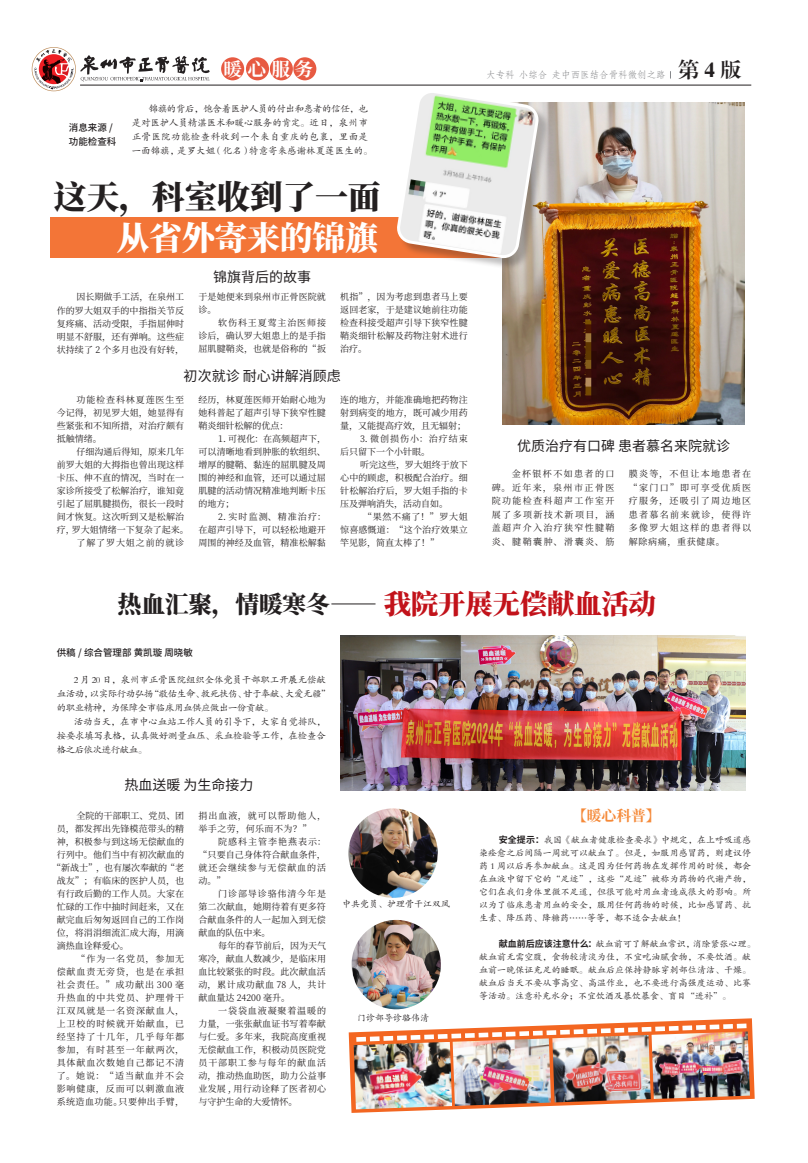
<style>
.page{position:relative;width:808px;height:1163px;background:#fff}
.page>*{position:absolute;margin:0;border:0;box-sizing:border-box;transform-origin:0 0}
.t1{font:800 33px "Source Han Serif CN";letter-spacing:-.01em;color:#231f20}
.t2{font:800 33px "Source Han Serif CN";letter-spacing:-.01em;color:#fff}
.t3{font:800 23.8px "Source Han Serif CN";letter-spacing:-.01em;color:#231f20}
.t4{font:21.1px "Jxiaobiaosong";color:#231f20}
.t5{font:700 18.6px "Source Han Serif CN";color:#fff}
.正文段落样式{font:700 14.8px "Source Han Serif CN";color:#f58938}
.t6{font:14px "Source Han Sans CN";color:#231f20}
.正文段落样式-2{font:9.5px/14px "FZKTK GBK1 0";color:#231f20}
.正文段落样式-3{font:9.5px/14px "FZKTK GBK1 0";letter-spacing:-.05em;color:#231f20}
.正文段落样式-4{font:9.5px/14px "FZKTK GBK1 0";letter-spacing:-.02em;color:#231f20;text-align:justify}
.正文段落样式-5{font:500 9.5px "Source Han Sans CN";color:#231f20}
.t7{font:9.5px "FZFSK GBK1 0";color:#757679}
.正文段落样式-6{font:9px/13px "Source Han Serif CN";letter-spacing:.015em;color:#231f20;text-align:justify}
.正文段落样式-7{font:9px/13px "FZKTK GBK1 0";letter-spacing:.01em;color:#231f20;text-align:justify}
.正文段落样式-8{font:9px/13px "Source Han Serif CN";letter-spacing:.105em;color:#231f20}
.图说{font:9px "FZKTK GBK1 0";color:#231f20}
.正文段落样式-9{font:9px "Source Han Serif CN";letter-spacing:.095em;color:#231f20}
.s1{font-size:27.5px;color:#c2121a}
.s2{font-family:"Source Han Sans CN";font-weight:700}
</style>
<div class="page">
<div style="left:50px;top:218px;width:499px;height:40px;background:#f37537"></div>
<hr style="left:80px;top:85px;width:671px;height:1px;background:#231f20">
<svg style="left:32px;top:47px;width:178px;height:44px"></svg>
<div style="left:221px;top:57px;width:23px;height:23px;background:#e75a42;border-radius:50%"></div>
<div style="left:246px;top:57px;width:23px;height:23px;background:#e75a42;border-radius:50%"></div>
<div style="left:270px;top:57px;width:23px;height:23px;background:#e75a42;border-radius:50%"></div>
<div style="left:293px;top:57px;width:23px;height:23px;background:#e75a42;border-radius:50%"></div>
<img style="left:503px;top:102px;width:241px;height:322px">
<div style="left:399px;top:92px;width:152px;height:178px;background:#231f20;opacity:.29"></div>
<svg style="left:394px;top:92px;width:147px;height:169px"></svg>
<img style="left:340px;top:635px;width:406px;height:155px">
<img style="left:348px;top:808px;width:90px;height:89px;border-radius:45px">
<img style="left:351px;top:919px;width:90px;height:90px;border-radius:45px">
<svg style="left:349px;top:1018px;width:406px;height:94px"></svg>
<img style="left:354px;top:1041px;width:98px;height:68px">
<img style="left:453px;top:1041px;width:98px;height:64px">
<img style="left:552px;top:1041px;width:99px;height:61px">
<img style="left:651px;top:1031px;width:99px;height:67px">
<svg style="left:356px;top:1023px;width:390px;height:18px"></svg>
<p class="正文段落样式-5" style="left:69px;top:122px;width:46px">消息来源 /</p>
<p class="正文段落样式-5" style="left:69px;top:136px;width:49px">功能检查科</p>
<p class="t5" style="left:223px;top:59px;width:91px">暖 心 服务</p>
<p class="t7" style="left:486px;top:70px;width:181px">大专科 小综合 走中西医结合骨科微创之路</p>
<p class="正文段落样式-2" style="left:132px;top:102px;width:243px;text-indent:17px">锦旗的背后，饱含着医护人员的付出和患者的信任，也是对医护人员精湛医术和暖心服务的肯定。近日，泉州市正骨医院功能检查科收到一个来自重庆的包裹，里面是一面锦旗，是罗大姐（化名）特意寄来感谢林夏莲医生的。</p>
<p class="t1" style="left:54px;top:178px;width:328px">这天，科室收到了一面</p>
<p class="t2" style="left:116px;top:219px;width:263px">从省外寄来的锦旗</p>
<p class="t6" style="left:213px;top:269px;width:100px">锦旗背后的故事</p>
<p class="正文段落样式-6" style="left:57px;top:290px;width:129px;text-indent:20px">因长期做手工活，在泉州工作的罗大姐双手的中指指关节反复疼痛、活动受限，手指屈伸时明显不舒服，还有弹响。这些症状持续了 2 个多月也没有好转，</p>
<p class="正文段落样式-6" style="left:198px;top:290px;width:129px">于是她便来到泉州市正骨医院就诊。</p>
<p class="正文段落样式-6" style="left:198px;top:316px;width:129px;text-indent:20px">软伤科王夏莺主治医师接诊后，确认罗大姐患上的是手指屈肌腱鞘炎，也就是俗称的“扳</p>
<p class="正文段落样式-6" style="left:340px;top:290px;width:129px">机指”，因为考虑到患者马上要返回老家，于是建议她前往功能检查科接受超声引导下狭窄性腱鞘炎细针松解及药物注射术进行治疗。</p>
<p class="t6" style="left:184px;top:368px;width:159px">初次就诊 耐心讲解消顾虑</p>
<p class="t4" style="left:678px;top:58px;width:65px">第4版</p>
<p class="正文段落样式-6" style="left:57px;top:393px;width:129px;text-indent:20px">功能检查科林夏莲医生至今记得，初见罗大姐，她显得有些紧张和不知所措，对治疗颇有抵触情绪。</p>
<p class="正文段落样式-6" style="left:57px;top:445px;width:134px;text-align:left;text-indent:20px">仔细沟通后得知，原来几年前罗大姐的大拇指也曾出现这样卡压、伸不直的情况，当时在一家诊所接受了松解治疗，谁知竟引起了屈肌腱损伤，很长一段时间才恢复。这次听到又是松解治疗，罗大姐情绪一下复杂了起来。</p>
<p class="正文段落样式-9" style="left:77px;top:538px;width:109px">了解了罗大姐之前的就诊</p>
<p class="正文段落样式-6" style="left:198px;top:393px;width:129px">经历，林夏莲医师开始耐心地为她科普起了超声引导下狭窄性腱鞘炎细针松解的优点：</p>
<p class="正文段落样式-6" style="left:198px;top:432px;width:129px;text-indent:20px">1. 可视化：在高频超声下，可以清晰地看到肿胀的软组织、增厚的腱鞘、黏连的屈肌腱及周围的神经和血管，还可以通过屈肌腱的活动情况精准地判断卡压的地方；</p>
<p class="正文段落样式-6" style="left:198px;top:510px;width:129px;text-indent:20px">2. 实时监测、精准治疗：在超声引导下，可以轻松地避开周围的神经及血管，精准松解黏</p>
<p class="正文段落样式-6" style="left:340px;top:393px;width:129px">连的地方，并能准确地把药物注射到病变的地方，既可减少用药量，又能提高疗效，且无辐射；</p>
<p class="正文段落样式-6" style="left:340px;top:432px;width:129px;text-indent:20px">3. 微创损伤小：治疗结束后只留下一个小针眼。</p>
<p class="正文段落样式-6" style="left:340px;top:458px;width:129px;text-indent:20px">听完这些，罗大姐终于放下心中的顾虑，积极配合治疗。细针松解治疗后，罗大姐手指的卡压及弹响消失，活动自如。</p>
<p class="正文段落样式-6" style="left:340px;top:510px;width:129px;text-indent:23px">“果然不痛了！”罗大姐惊喜感慨道：“这个治疗效果立竿见影，简直太棒了！”</p>
<p class="t6" style="left:517px;top:437px;width:215px">优质治疗有口碑 患者慕名来院就诊</p>
<p class="正文段落样式-6" style="left:492px;top:467px;width:124px;line-height:13.5px;text-indent:20px">金杯银杯不如患者的口碑。近年来，泉州市正骨医院功能检查科超声工作室开展了多项新技术新项目，涵盖超声介入治疗狭窄性腱鞘炎、腱鞘囊肿、滑囊炎、筋</p>
<p class="正文段落样式-6" style="left:629px;top:467px;width:124px;line-height:13.5px">膜炎等，不但让本地患者在“家门口”即可享受优质医疗服务，还吸引了周边地区患者慕名前来就诊，使得许多像罗大姐这样的患者得以解除病痛，重获健康。</p>
<p class="t3" style="left:118px;top:590px;width:540px">热血汇聚，情暖寒冬—— <span class="s1">我院开展无偿献血活动</span></p>
<p class="正文段落样式-5" style="left:57px;top:646px;width:138px">供稿 / 综合管理部 黄凯璇 周晓敏</p>
<p class="正文段落样式-3" style="left:57px;top:673px;width:276px;text-indent:17px">2 月 20 日，泉州市正骨医院组织全体党员干部职工开展无偿献血活动，以实际行动弘扬“敬佑生命、救死扶伤、甘于奉献、大爱无疆”的职业精神，为保障全市临床用血供应做出一份贡献。</p>
<p class="正文段落样式-4" style="left:57px;top:715px;width:271px;text-indent:17px">活动当天，在市中心血站工作人员的引导下，大家自觉排队，按要求填写表格，认真做好测量血压、采血检验等工作，在检查合格之后依次进行献血。</p>
<p class="t6" style="left:124px;top:777px;width:131px">热血送暖 为生命接力</p>
<p class="正文段落样式-6" style="left:77px;top:809px;width:109px">全院的干部职工、党员、团</p>
<p class="正文段落样式-6" style="left:57px;top:822px;width:129px">员，都发挥出先锋模范带头的精</p>
<p class="正文段落样式-6" style="left:57px;top:835px;width:129px">神，积极参与到这场无偿献血的</p>
<p class="正文段落样式-6" style="left:57px;top:848px;width:129px">行列中。他们当中有初次献血的</p>
<p class="正文段落样式-6" style="left:52px;top:861px;width:134px">“新战士”，也有屡次奉献的“老</p>
<p class="正文段落样式-6" style="left:57px;top:874px;width:129px">战友”；有临床的医护人员，也</p>
<p class="正文段落样式-6" style="left:57px;top:887px;width:129px">有行政后勤的工作人员。大家在</p>
<p class="正文段落样式-6" style="left:57px;top:900px;width:129px">忙碌的工作中抽时间赶来，又在</p>
<p class="正文段落样式-6" style="left:57px;top:913px;width:129px">献完血后匆匆返回自己的工作岗</p>
<p class="正文段落样式-6" style="left:57px;top:926px;width:129px">位，将涓涓细流汇成大海，用滴</p>
<p class="正文段落样式-6" style="left:57px;top:939px;width:73px">滴热血诠释爱心。</p>
<p class="正文段落样式-6" style="left:57px;top:952px;width:129px;text-indent:20px">“作为一名党员，参加无偿献血责无旁贷，也是在承担社会责任。”成功献出 300 毫升热血的中共党员、护理骨干江双凤就是一名资深献血人，上卫校的时候就开始献血，已经坚持了十几年，几乎每年都参加，有时甚至一年献两次，具体献血次数她自己都记不清了。她说：“适当献血并不会影响健康，反而可以刺激血液系统造血功能。只要伸出手臂，</p>
<p class="正文段落样式-8" style="left:198px;top:809px;width:129px">捐出血液，就可以帮助他人，举手之劳，何乐而不为？”</p>
<p class="正文段落样式-6" style="left:198px;top:835px;width:129px;text-indent:20px">院感科主管李艳燕表示：“只要自己身体符合献血条件，就还会继续参与无偿献血的活动。”</p>
<p class="正文段落样式-6" style="left:198px;top:887px;width:129px;text-indent:20px">门诊部导诊骆伟清今年是第二次献血，她期待着有更多符合献血条件的人一起加入到无偿献血的队伍中来。</p>
<p class="正文段落样式-6" style="left:198px;top:939px;width:129px;text-indent:20px">每年的春节前后，因为天气寒冷，献血人数减少，是临床用血比较紧张的时段。此次献血活动，累计成功献血 78 人，共计献血量达 24200 毫升。</p>
<p class="正文段落样式-6" style="left:198px;top:1004px;width:129px;text-indent:20px">一袋袋血液凝聚着温暖的力量，一张张献血证书写着奉献与仁爱。多年来，我院高度重视无偿献血工作，积极动员医院党员干部职工参与每年的献血活动，推动热血助医，助力公益事业发展 , 用行动诠释了医者初心与守护生命的大爱情怀。</p>
<p class="图说" style="left:342px;top:899px;width:109px">中共党员、护理骨干江双凤</p>
<p class="图说" style="left:357px;top:1013px;width:73px">门诊部导诊骆伟清</p>
<p class="正文段落样式" style="left:572px;top:807px;width:90px">【暖心科普】</p>
<p class="正文段落样式-7" style="left:479px;top:833px;width:274px;text-indent:20px"><span class="s2">安全提示：</span>我国《献血者健康检查要求》中规定，在上呼吸道感染痊愈之后间隔一周就可以献血了。但是，如服用感冒药，则建议停药 1 周以后再参加献血。这是因为任何药物在发挥作用的时候，都会在血液中留下它的“足迹”，这些“足迹”被称为药物的代谢产物，它们在我们身体里微不足道，但很可能对用血者造成很大的影响。所以为了临床患者用血的安全，服用任何药物的时候，比如感冒药、抗生素、降压药、降糖药……等等，都不适合去献血！</p>
<p class="正文段落样式-7" style="left:479px;top:937px;width:278px;text-align:left;text-indent:20px"><span class="s2">献血前后应该注意什么：</span>献血前可了解献血常识，消除紧张心理。献血前无需空腹，食物较清淡为佳，不宜吃油腻食物，不要饮酒。献血前一晚保证充足的睡眠。献血后应保持静脉穿刺部位清洁、干燥。献血后当天不要从事高空、高温作业，也不要进行高强度运动、比赛等活动。注意补充水分；不宜饮酒及暴饮暴食、盲目“进补”。</p>
</div>
